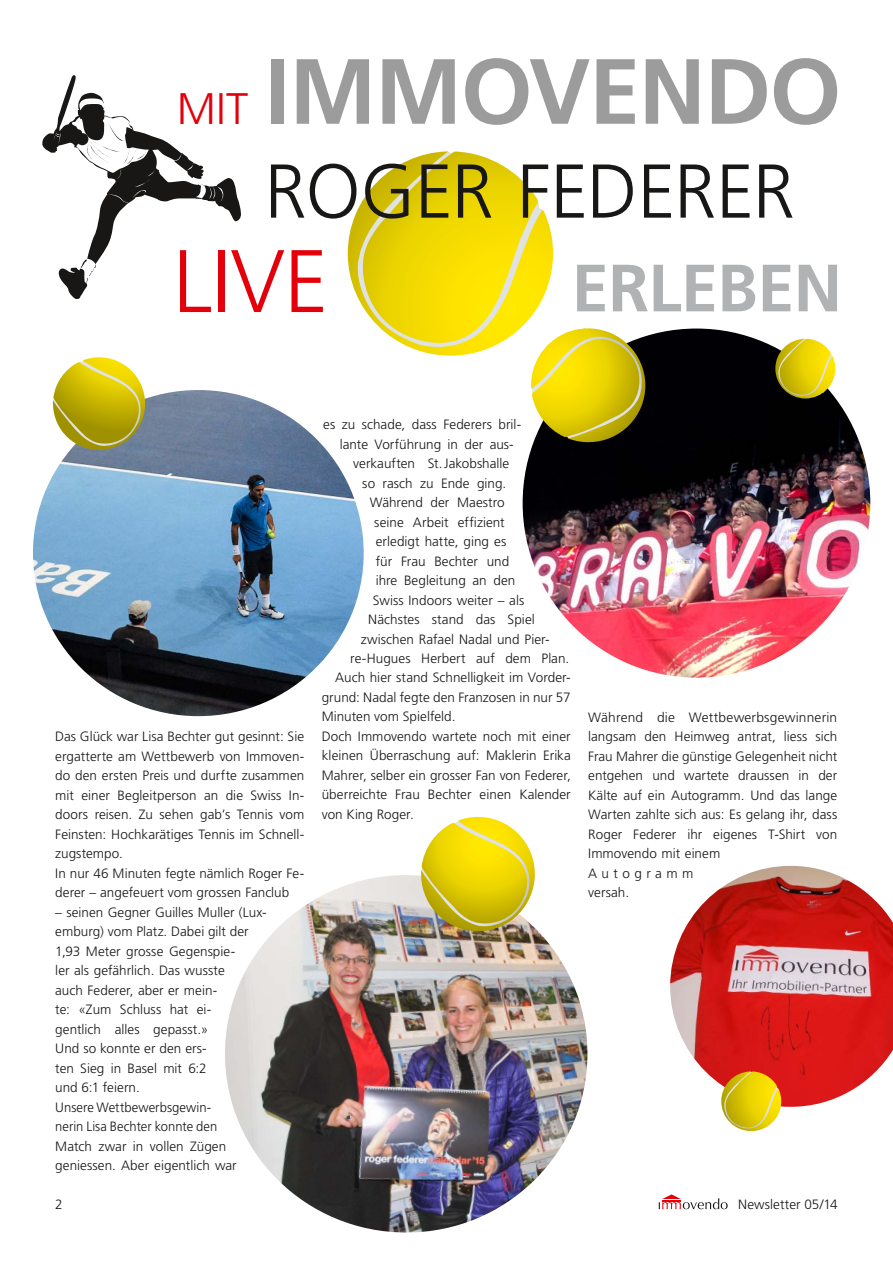
<style>
.page{position:relative;width:893px;height:1263px;background:#fff}
.page>*{position:absolute;margin:0;border:0;box-sizing:border-box;transform-origin:0 0}
.t1{font:700 92.4px "Frutiger";letter-spacing:-.015em;color:#9c9c9d}
.t2{font:300 88.65px "Frutiger";color:#e3000b}
.t3{font:300 76.2px "Frutiger";letter-spacing:-.01em;color:#181716}
.t4{font:700 66.75px "Frutiger";letter-spacing:-.01em;color:#b1b2b3}
.t5{font:300 13.5px/19.5px "Frutiger";letter-spacing:.005em;color:#181716}
.s1{font-weight:300;font-size:44.25px;color:#e3000b}
</style>
<div class="page">
<svg style="left:659px;top:1194px;width:69px;height:15px"></svg>
<svg style="left:42px;top:75px;width:199px;height:224px"></svg>
<img style="left:523px;top:328px;width:347px;height:350px">
<img style="left:225px;top:875px;width:362px;height:357px">
<img style="left:33px;top:390px;width:331px;height:326px">
<img style="left:419px;top:817px;width:118px;height:117px">
<svg style="left:348px;top:151px;width:305px;height:298px"></svg>
<svg style="left:52px;top:357px;width:95px;height:95px"></svg>
<svg style="left:775px;top:339px;width:60px;height:59px;background:#cdbd28"></svg>
<img style="left:670px;top:866px;width:223px;height:241px">
<svg style="left:721px;top:1071px;width:60px;height:60px;background:#e2bd2a"></svg>
<h1 class="t1" style="left:177px;top:37px;width:666px"><span class="s1">MIT</span> IMMOVENDO</h1>
<h3 class="t3" style="left:264px;top:148px;width:532px">ROGER FEDERER</h3>
<h2 class="t2" style="left:173px;top:231px;width:157px">LIVE</h2>
<h3 class="t4" style="left:572px;top:249px;width:272px">ERLEBEN</h3>
<p class="t5" style="left:55px;top:727px;width:250px">Das Glück war Lisa Bechter gut gesinnt: Sie ergatterte am Wettbewerb von Immoven&shy;do den ersten Preis und durfte zusammen mit einer Begleitperson an die Swiss In&shy;doors reisen. Zu sehen gab’s Tennis vom Feinsten: Hochkarätiges Tennis im Schnell&shy;zugstempo.<br>In nur 46 Minuten fegte nämlich Roger Fe&shy;derer – angefeuert vom grossen Fanclub</p>
<p class="t5" style="left:55px;top:902px;width:213px">– seinen Gegner Guilles Muller (Lux&shy;emburg) vom Platz. Dabei gilt der<br>1,93 Meter grosse Gegenspie-<br>ler als gefährlich. Das wusste<br>auch Federer, aber er mein-<br>te: «Zum Schluss hat ei-<br>gentlich alles gepasst.»<br>Und so konnte er den ers-<br>ten Sieg in Basel mit 6:2<br>und 6:1 feiern.<br>Unsere Wettbewerbsgewin-<br>nerin Lisa Bechter konnte den<br>Match zwar in vollen Zügen geniessen. Aber eigentlich war</p>
<p class="t5" style="left:323px;top:415px;width:198px">es zu schade, dass Federers bril-</p>
<p class="t5" style="left:340px;top:434px;width:176px">lante Vorführung in der aus-</p>
<p class="t5" style="left:353px;top:454px;width:157px">verkauften St.Jakobshalle</p>
<p class="t5" style="left:362px;top:473px;width:145px">so rasch zu Ende ging.</p>
<p class="t5" style="left:370px;top:493px;width:136px">Während der Maestro</p>
<p class="t5" style="left:374px;top:512px;width:132px">seine Arbeit effizient</p>
<p class="t5" style="left:376px;top:532px;width:132px">erledigt hatte, ging es</p>
<p class="t5" style="left:376px;top:551px;width:135px">für Frau Bechter und</p>
<p class="t5" style="left:376px;top:570px;width:141px">ihre Begleitung an den</p>
<p class="t5" style="left:373px;top:590px;width:153px">Swiss Indoors weiter – als</p>
<p class="t5" style="left:368px;top:609px;width:168px">Nächstes stand das Spiel</p>
<p class="t5" style="left:361px;top:629px;width:190px">zwischen Rafael Nadal und Pier-</p>
<p class="t5" style="left:350px;top:648px;width:220px">re-Hugues Herbert auf dem Plan.</p>
<p class="t5" style="left:335px;top:668px;width:237px">Auch hier stand Schnelligkeit im Vorder-</p>
<p class="t5" style="left:322px;top:687px;width:250px">grund: Nadal fegte den Franzosen in nur 57</p>
<p class="t5" style="left:322px;top:707px;width:135px">Minuten vom Spielfeld.</p>
<p class="t5" style="left:322px;top:726px;width:250px">Doch Immovendo wartete noch mit einer</p>
<p class="t5" style="left:322px;top:746px;width:250px">kleinen Überraschung auf: Maklerin Erika</p>
<p class="t5" style="left:322px;top:765px;width:251px">Mahrer, selber ein grosser Fan von Federer,</p>
<p class="t5" style="left:322px;top:785px;width:251px">überreichte Frau Bechter einen Kalender</p>
<p class="t5" style="left:322px;top:804px;width:93px">von King Roger.</p>
<p class="t5" style="left:588px;top:707px;width:251px">Während die Wettbewerbsgewinnerin langsam den Heimweg antrat, liess sich<br>Frau Mahrer die günstige Gelegenheit nicht entgehen und wartete draussen in der<br>Kälte auf ein Autogramm. Und das lange<br>Warten zahlte sich aus: Es gelang ihr, dass<br>Roger Federer ihr eigenes T-Shirt von<br>Immovendo mit einem<br>Autogramm<br>versah.</p>
<p class="t5" style="left:55px;top:1195px;width:9px">2</p>
<p class="t5" style="left:738px;top:1195px;width:101px">Newsletter 05/14</p>
</div>
